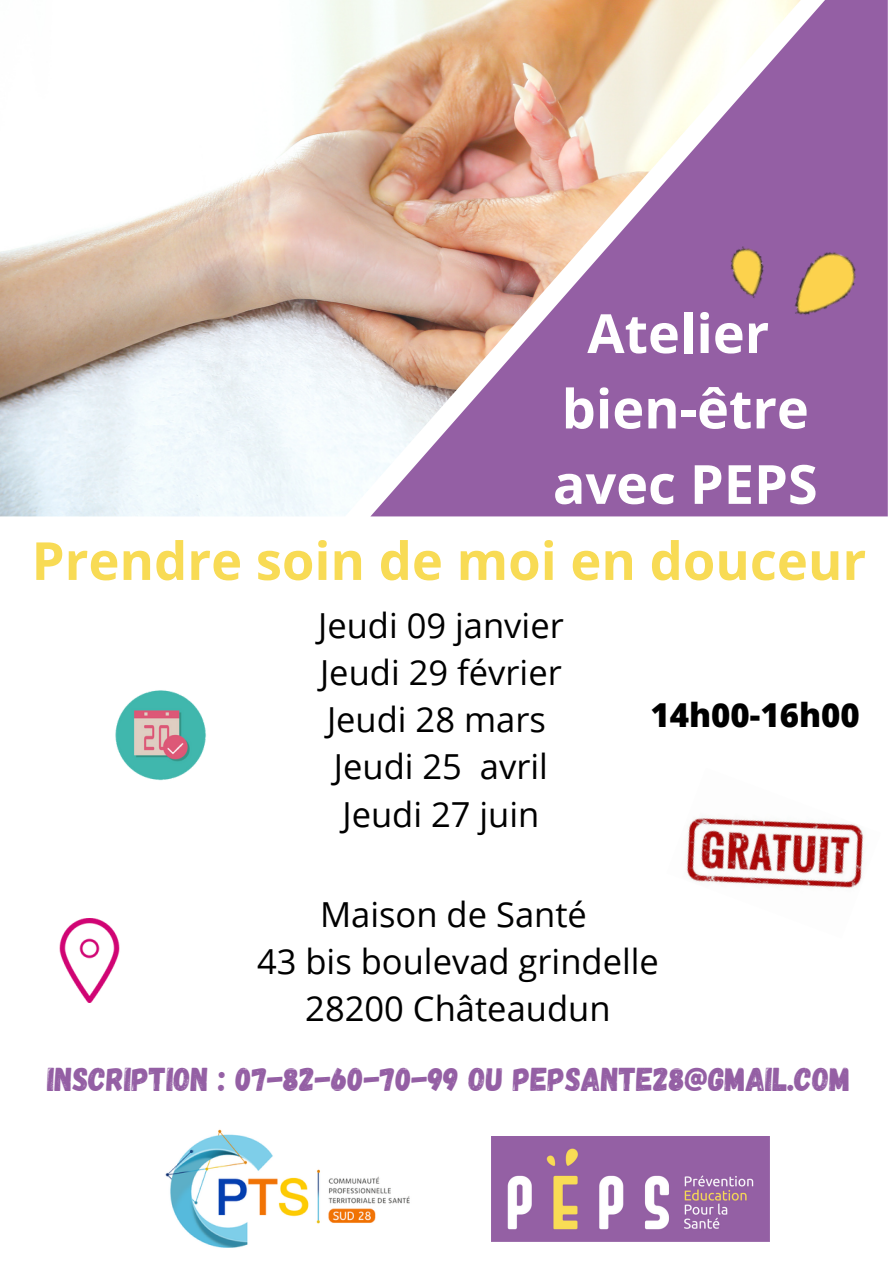
<style>
.page{position:relative;width:894px;height:1264px;background:#fff}
.page>*{position:absolute;margin:0;border:0;box-sizing:border-box;transform-origin:0 0}
.t1{font:700 54px "Open Sans";color:#fff}
.t2{font:700 52.5px "Open Sans";color:#f8db55}
.t3{font:34.5px "Open Sans";color:#000}
.t4{font:33px "Gagalin";color:#945fa4}
.t5{font:800 33px "Open Sans";color:#000}
</style>
<div class="page">
<img style="left:0;top:0;width:370px;height:516px">
<svg style="left:370px;top:0;width:517px;height:516px;background:#ba8fa7"></svg>
<img style="left:698px;top:203px;width:182px;height:145px">
<img style="left:59px;top:918px;width:61px;height:84px">
<img style="left:115px;top:690px;width:91px;height:91px">
<img style="left:491px;top:1136px;width:278px;height:105px">
<img style="left:686px;top:817px;width:178px;height:71px">
<img style="left:165px;top:1129px;width:245px;height:119px">
<p class="t1" style="left:587px;top:295px;width:183px">Atelier</p>
<p class="t1" style="left:561px;top:371px;width:248px">bien-être</p>
<p class="t1" style="left:552px;top:446px;width:266px">avec PEPS</p>
<p class="t2" style="left:32px;top:524px;width:835px">Prendre soin de moi en douceur</p>
<p class="t3" style="left:318px;top:600px;width:247px">Jeudi 09 janvier</p>
<p class="t3" style="left:320px;top:648px;width:243px">Jeudi 29 février</p>
<p class="t3" style="left:327px;top:695px;width:220px">Jeudi 28 mars</p>
<p class="t3" style="left:334px;top:742px;width:215px">Jeudi 25 avril</p>
<p class="t3" style="left:342px;top:789px;width:198px">Jeudi 27 juin</p>
<p class="t5" style="left:650px;top:692px;width:211px">14h00-16h00</p>
<p class="t3" style="left:320px;top:889px;width:268px">Maison de Santé</p>
<p class="t3" style="left:257px;top:937px;width:403px">43 bis boulevad grindelle</p>
<p class="t3" style="left:305px;top:984px;width:306px">28200 Châteaudun</p>
<p class="t4" style="left:48px;top:1057px;width:803px">INSCRIPTION : 07-82-60-70-99 OU PEPSANTE28@GMAIL.COM</p>
</div>
